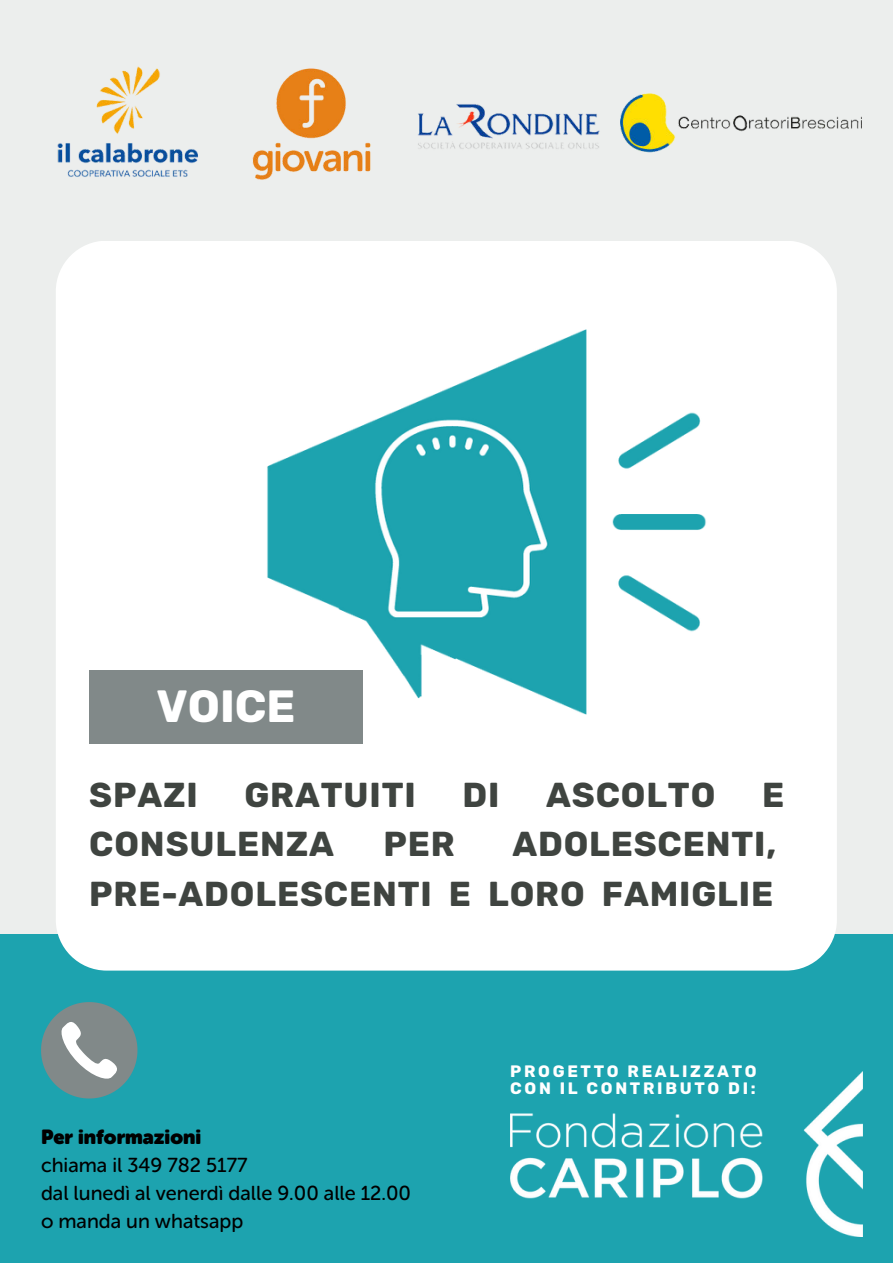
<style>
.page{position:relative;width:893px;height:1264px;background:#fff}
.page>*{position:absolute;margin:0;border:0;box-sizing:border-box;transform-origin:0 0}
.t1{font:700 45px "Rubik";color:#fff}
.t2{font:700 34.5px/49.5px "Rubik";letter-spacing:.025em;color:#3f4440;text-align:right}
.t3{font:20.1px/28px "Museo Sans Rounded 500";color:#000}
.t4{font:20.1px "Museo Sans Rounded";color:#000}
.t5{font:700 16.5px/16.8px "Rubik";letter-spacing:.165em;color:#fff}
</style>
<div class="page">
<div style="left:0;top:0;width:892px;height:1262px;background:#eceeed"></div>
<div style="left:0;top:934px;width:892px;height:328px;background:#1da3af"></div>
<div style="left:56px;top:241px;width:780px;height:729px;background:#fff;border-radius:51px"></div>
<div style="left:89px;top:670px;width:274px;height:73px;background:#818989"></div>
<img style="left:252px;top:68px;width:119px;height:112px">
<img style="left:418px;top:104px;width:182px;height:45px">
<img style="left:57px;top:66px;width:141px;height:111px">
<img style="left:510px;top:1071px;width:352px;height:165px">
<img style="left:267px;top:329px;width:439px;height:386px">
<svg style="left:41px;top:1002px;width:96px;height:96px"></svg>
<img style="left:620px;top:93px;width:241px;height:60px">
<h1 class="t1" style="left:156px;top:680px;width:140px">VOICE</h1>
<p class="t2" style="left:89px;top:771px;width:110px">SPAZI</p>
<p class="t2" style="left:244px;top:771px;width:173px">GRATUITI</p>
<p class="t2" style="left:462px;top:771px;width:38px">DI</p>
<p class="t2" style="left:546px;top:771px;width:171px">ASCOLTO</p>
<p class="t2" style="left:762px;top:771px;width:24px">E</p>
<p class="t2" style="left:89px;top:820px;width:246px">CONSULENZA</p>
<p class="t2" style="left:383px;top:820px;width:73px">PER</p>
<p class="t2" style="left:89px;top:820px;width:688px">ADOLESCENTI,<br>PRE-ADOLESCENTI E LORO FAMIGLIE</p>
<p class="t4" style="left:41px;top:1125px;width:161px">Per informazioni</p>
<p class="t3" style="left:41px;top:1151px;width:371px">chiama il 349 782 5177<br>dal lunedì al venerdì dalle 9.00 alle 12.00 o manda un whatsapp</p>
<p class="t5" style="left:510px;top:1063px;width:248px">PROGETTO REALIZZATO<br>CON IL CONTRIBUTO DI:</p>
</div>
